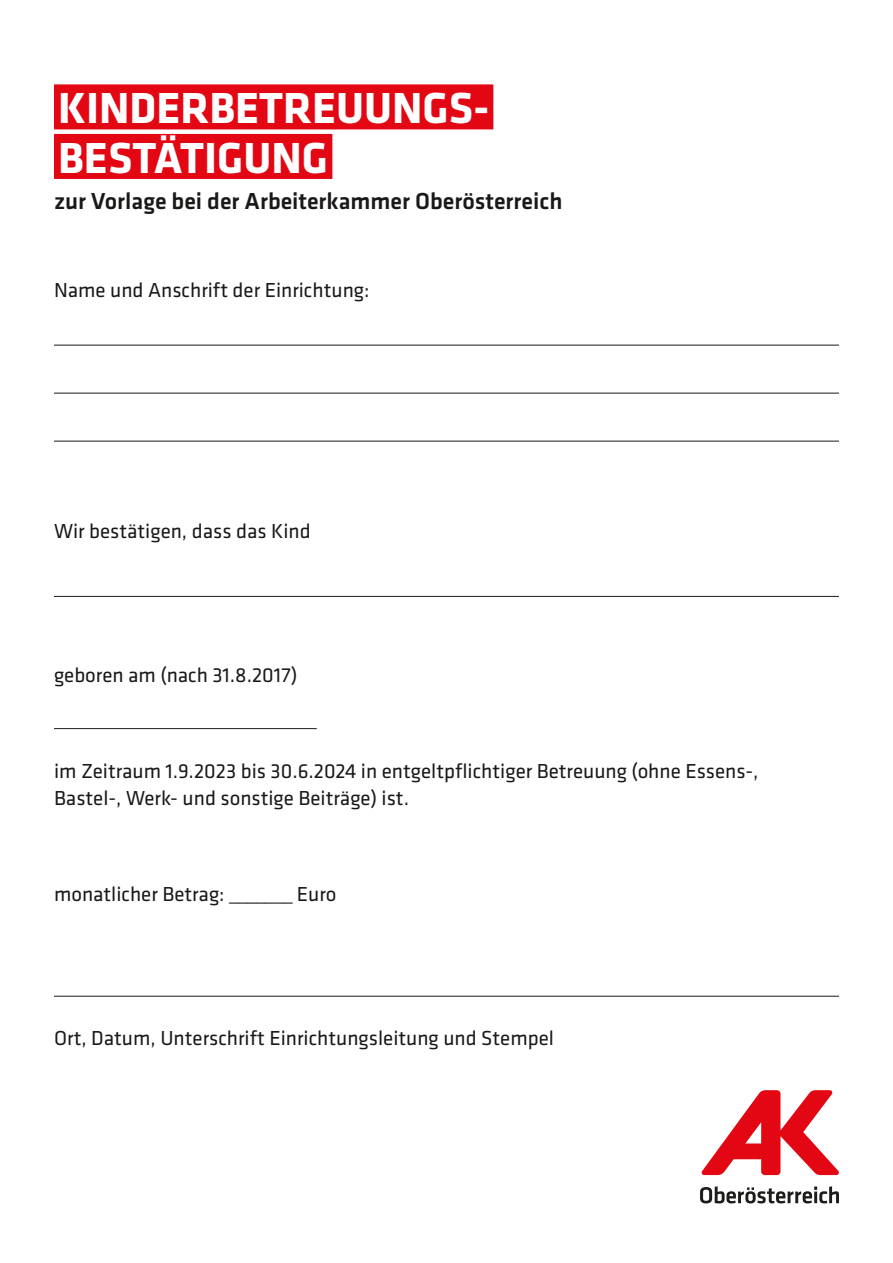
<style>
.page{position:relative;width:893px;height:1263px;background:#fff}
.page>*{position:absolute;margin:0;border:0;box-sizing:border-box;transform-origin:0 0}
.t1{font:700 45px/49.5px "Klavika Basic";color:#fff}
.t2{font:500 24px "Klavika Basic";color:#1a1918}
.t3{font:21px/27px "Klavika Basic";color:#1a1918}
</style>
<div class="page">
<div style="left:54px;top:84px;width:439px;height:45px;background:#e30613"></div>
<div style="left:54px;top:134px;width:278px;height:45px;background:#e30613"></div>
<hr style="left:54px;top:345px;width:785px;height:1px;background:#1a1918">
<hr style="left:54px;top:393px;width:785px;height:1px;background:#1a1918">
<hr style="left:54px;top:441px;width:785px;height:1px;background:#1a1918">
<hr style="left:54px;top:996px;width:785px;height:1px;background:#1a1918">
<hr style="left:54px;top:596px;width:785px;height:1px;background:#1d1d1b">
<hr style="left:54px;top:728px;width:263px;height:1px;background:#1d1d1b">
<svg style="left:701px;top:1090px;width:138px;height:85px"></svg>
<svg style="left:700px;top:1186px;width:139px;height:17px"></svg>
<h1 class="t1" style="left:58px;top:81px;width:432px">KINDERBETREUUNGS-<br>BESTÄTIGUNG</h1>
<p class="t2" style="left:54px;top:184px;width:510px">zur Vorlage bei der Arbeiterkammer Oberösterreich</p>
<p class="t3" style="left:54px;top:276px;width:317px">Name und Anschrift der Einrichtung:</p>
<p class="t3" style="left:54px;top:516px;width:258px">Wir bestätigen, dass das Kind</p>
<p class="t3" style="left:54px;top:660px;width:245px">geboren am (nach 31.8.2017)</p>
<p class="t3" style="left:54px;top:756px;width:706px">im Zeitraum 1.9.2023 bis 30.6.2024 in entgeltpflichtiger Betreuung (ohne Essens-,<br>Bastel-, Werk- und sonstige Beiträge) ist.</p>
<p class="t3" style="left:54px;top:879px;width:284px">monatlicher Betrag: _______ Euro</p>
<p class="t3" style="left:54px;top:1023px;width:501px">Ort, Datum, Unterschrift Einrichtungsleitung und Stempel</p>
</div>
